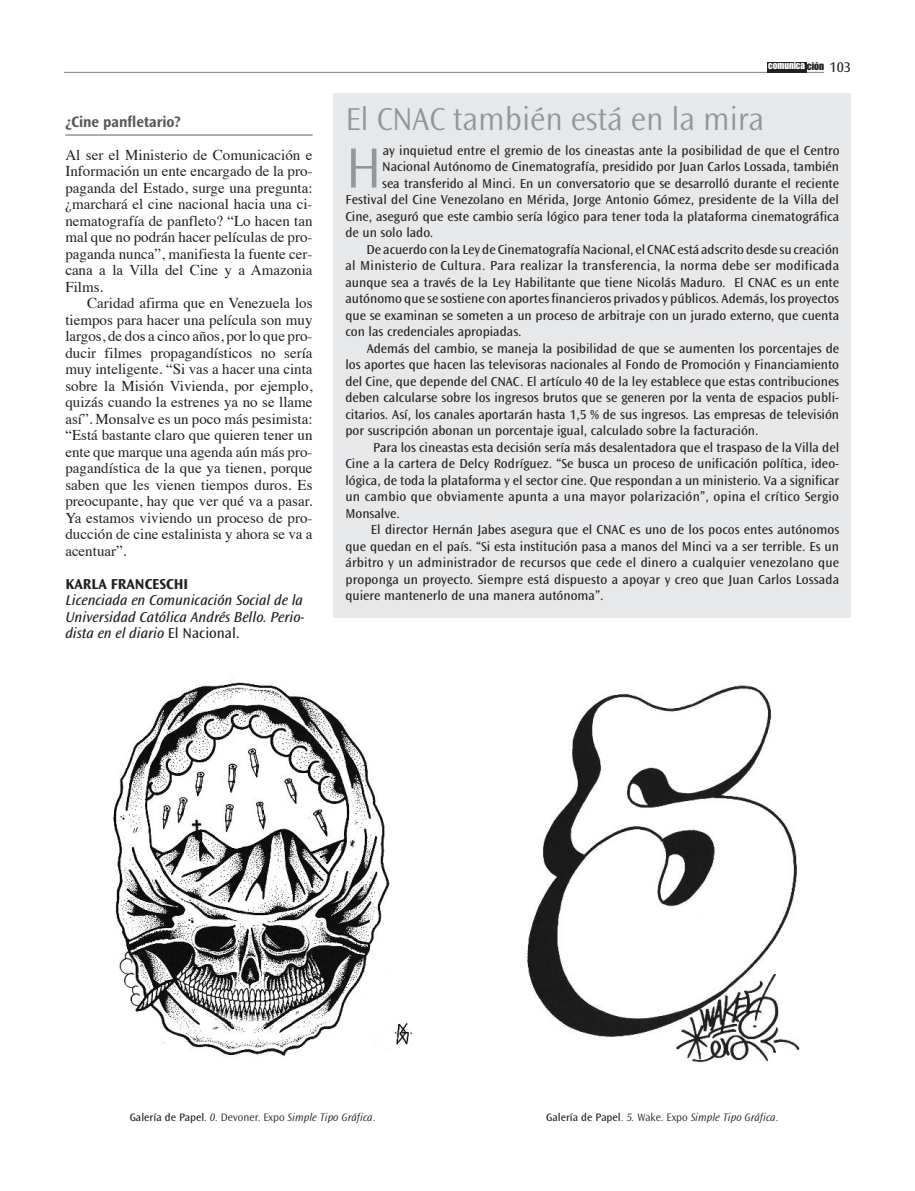
<style>
.page{position:relative;width:915px;height:1191px;background:#fff}
.page>*{position:absolute;margin:0;border:0;box-sizing:border-box;transform-origin:0 0}
.t1{font:300 58.95px "Ocean Sans Std";color:#939598}
.t2{font:300 33px "Ocean Sans Std";color:#939598}
.t3{font:700 semi-expanded 15.75px "Ocean Sans Std";color:#57585a;scale:.9 1}
.t4{font:15px/16.5px "Times";color:#231f20;text-align:justify}
.t5{font:italic 15px/16.5px "Ocean Sans Std";color:#231f20;text-align:justify}
.t6{font:700 15px "Ocean Sans Std";color:#231f20}
.t7{font:13.5px "Ocean Sans Std";color:#231f20}
.t8{font:13.5px "Ocean Sans Std";letter-spacing:.02em;color:#231f20}
.t9{font:italic 300 11.25px "Ocean Sans Std";color:#231f20}
.t10{font:10.05px "Impact LT Std";color:#fff}
.s1{font-style:normal}
.s2{font-size:10.8px;color:#231f20}
.s3{font-family:"Ocean Sans Std";font-size:14.7px;color:#231f20}
.s4{font-weight:400;font-style:normal}
</style>
<div class="page">
<hr style="left:64px;top:72px;width:759px;height:1px;background:#808285">
<div style="left:766px;top:62px;width:40px;height:10px;background:#231f20"></div>
<hr style="left:65px;top:134px;width:247px;height:2px;background:#939598">
<div style="left:333px;top:94px;width:517px;height:524px;background:#e7e8e9"></div>
<img style="left:113px;top:676px;width:300px;height:380px">
<img style="left:526px;top:684px;width:274px;height:379px">
<p class="t3" style="left:65px;top:115px;width:130px">¿Cine panfletario?</p>
<p class="t4" style="left:65px;top:148px;width:249px">Al ser el Ministerio de Comunicación e Información un ente encargado de la pro&shy;paganda del Estado, surge una pregunta: ¿marchará el cine nacional hacia una ci&shy;nematografía de panfleto? “Lo hacen tan mal que no podrán hacer películas de pro&shy;paganda nunca”, manifiesta la fuente cer&shy;cana a la Villa del Cine y a Amazonia Films.</p>
<p class="t4" style="left:65px;top:296px;width:249px;text-indent:22px">Caridad afirma que en Venezuela los tiempos para hacer una película son muy largos, de dos a cinco años, por lo que pro&shy;ducir filmes propagandísticos no sería muy inteligente. “Si vas a hacer una cinta sobre la Misión Vivienda, por ejemplo, quizás cuando la estrenes ya no se llame así”. Monsalve es un poco más pesimista: “Está bastante claro que quieren tener un ente que marque una agenda aún más pro&shy;pagandística de la que ya tienen, porque saben que les vienen tiempos duros. Es preocupante, hay que ver qué va a pasar.<br>Ya estamos viviendo un proceso de pro&shy;ducción de cine estalinista y ahora se va a acentuar”.</p>
<p class="t6" style="left:65px;top:578px;width:124px">KARLA FRANCESCHI</p>
<p class="t5" style="left:65px;top:593px;width:241px">Licenciada en Comunicación Social de la Universidad Católica Andrés Bello. Perio&shy;dista en el diario <span class="s1">El Nacional.</span></p>
<p class="t10" style="left:768px;top:62px;width:84px">comunica <span class="s2">ción</span> <span class="s3">103</span></p>
<h2 class="t2" style="left:345px;top:106px;width:420px">El CNAC también está en la mira</h2>
<h1 class="t1" style="left:345px;top:145px;width:38px">H</h1>
<p class="t7" style="left:382px;top:145px;width:458px">ay inquietud entre el gremio de los cineastas ante la posibilidad de que el Centro</p>
<p class="t7" style="left:382px;top:161px;width:458px">Nacional Autónomo de Cinematografía, presidido por Juan Carlos Lossada, también</p>
<p class="t7" style="left:382px;top:178px;width:458px">sea transferido al Minci. En un conversatorio que se desarrolló durante el reciente</p>
<p class="t7" style="left:345px;top:194px;width:495px">Festival del Cine Venezolano en Mérida, Jorge Antonio Gómez, presidente de la Villa del</p>
<p class="t7" style="left:345px;top:211px;width:495px">Cine, aseguró que este cambio sería lógico para tener toda la plataforma cinematográfica</p>
<p class="t7" style="left:345px;top:227px;width:89px">de un solo lado.</p>
<p class="t7" style="left:366px;top:244px;width:474px">De acuerdo con la Ley de CinematografíaNacional, el CNAC está adscrito desde su creación</p>
<p class="t8" style="left:345px;top:260px;width:495px">al Ministerio de Cultura. Para realizar la transferencia, la norma debe ser modificada</p>
<p class="t7" style="left:345px;top:277px;width:495px">aunque sea a través de la Ley Habilitante que tiene Nicolás Maduro. El CNAC es un ente</p>
<p class="t7" style="left:345px;top:293px;width:495px">autónomo que se sostiene con aportes financieros privados y públicos. Además, los proyectos</p>
<p class="t7" style="left:345px;top:310px;width:495px">que se examinan se someten a un proceso de arbitraje con un jurado externo, que cuenta</p>
<p class="t7" style="left:345px;top:326px;width:178px">con las credenciales apropiadas.</p>
<p class="t7" style="left:366px;top:343px;width:474px">Además del cambio, se maneja la posibilidad de que se aumenten los porcentajes de</p>
<p class="t7" style="left:345px;top:359px;width:495px">los aportes que hacen las televisoras nacionales al Fondo de Promoción y Financiamiento</p>
<p class="t7" style="left:345px;top:376px;width:495px">del Cine, que depende del CNAC. El artículo 40 de la ley establece que estas contribuciones</p>
<p class="t7" style="left:345px;top:392px;width:495px">deben calcularse sobre los ingresos brutos que se generen por la venta de espacios publi-</p>
<p class="t7" style="left:345px;top:409px;width:495px">citarios. Así, los canales aportarán hasta 1,5 % de sus ingresos. Las empresas de televisión</p>
<p class="t7" style="left:345px;top:425px;width:414px">por suscripción abonan un porcentaje igual, calculado sobre la facturación.</p>
<p class="t7" style="left:373px;top:442px;width:467px">Para los cineastas esta decisión sería más desalentadora que el traspaso de la Villa del</p>
<p class="t7" style="left:345px;top:458px;width:495px">Cine a la cartera de Delcy Rodríguez. “Se busca un proceso de unificación política, ideo-</p>
<p class="t7" style="left:345px;top:475px;width:495px">lógica, de toda la plataforma y el sector cine. Que respondan a un ministerio. Va a significar</p>
<p class="t8" style="left:345px;top:491px;width:495px">un cambio que obviamente apunta a una mayor polarización”, opina el crítico Sergio</p>
<p class="t7" style="left:345px;top:508px;width:56px">Monsalve.</p>
<p class="t7" style="left:371px;top:524px;width:469px">El director Hernán Jabes asegura que el CNAC es uno de los pocos entes autónomos</p>
<p class="t7" style="left:345px;top:541px;width:495px">que quedan en el país. “Si esta institución pasa a manos del Minci va a ser terrible. Es un</p>
<p class="t7" style="left:345px;top:557px;width:495px">árbitro y un administrador de recursos que cede el dinero a cualquier venezolano que</p>
<p class="t7" style="left:345px;top:574px;width:495px">proponga un proyecto. Siempre está dispuesto a apoyar y creo que Juan Carlos Lossada</p>
<p class="t7" style="left:345px;top:590px;width:259px">quiere mantenerlo de una manera autónoma”.</p>
<p class="t9" style="left:130px;top:1113px;width:247px"><span class="s4">Galería de Papel</span><span class="s1">.</span> 0. <span class="s1">Devoner. Expo</span> Simple Tipo Gráfica<span class="s1">.</span></p>
<p class="t9" style="left:546px;top:1112px;width:234px"><span class="s4">Galería de Papel</span><span class="s1">.</span> 5. <span class="s1">Wake. Expo</span> Simple Tipo Gráfica<span class="s1">.</span></p>
</div>
